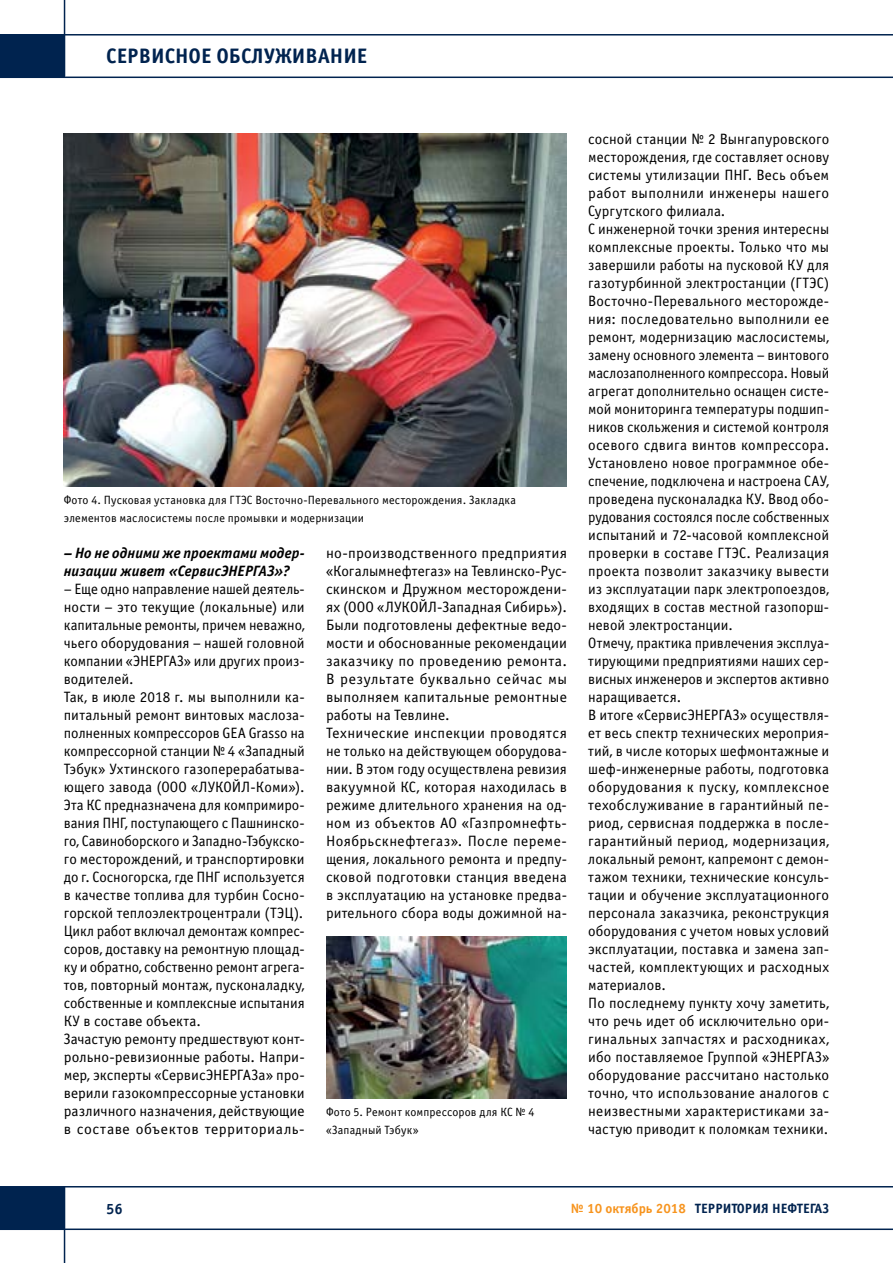
<style>
.page{position:relative;width:893px;height:1263px;background:#fff}
.page>*{position:absolute;margin:0;border:0;box-sizing:border-box;transform-origin:0 0}
.t1{font:700 21px "Officina Sans C";color:#00234f}
.t2{font:15px/18px "Officina Sans C";letter-spacing:.005em;color:#000}
.t3{font:15px/18px "Officina Sans C";letter-spacing:.005em;color:#000;scale:1.04 1}
.t4{font:italic 700 15px/18px "Officina Sans C";color:#000}
.t5{font:700 15px "Officina Sans C";color:#00234f}
.t6{font:700 13.5px "Officina Sans C";color:#00234f}
.t7{font:12px/18px "Officina Sans C";letter-spacing:.015em;color:#000}
.s1{color:#f7941e}
</style>
<div class="page">
<hr style="left:0;top:77px;width:893px;height:1px;background:#00234f">
<hr style="left:64px;top:0;width:1px;height:77px;background:#00234f">
<hr style="left:0;top:34px;width:893px;height:2px;background:#00234f">
<div style="left:0;top:35px;width:64px;height:42px;background:#00234f"></div>
<hr style="left:0;top:1186px;width:893px;height:1px;background:#00234f">
<hr style="left:64px;top:1186px;width:1px;height:77px;background:#00234f">
<hr style="left:0;top:1228px;width:893px;height:2px;background:#00234f">
<div style="left:0;top:1187px;width:64px;height:42px;background:#00234f"></div>
<img style="left:64px;top:133px;width:503px;height:353px">
<img style="left:326px;top:936px;width:241px;height:162px">
<h1 class="t1" style="left:106px;top:44px;width:263px">СЕРВИСНОЕ ОБСЛУЖИВАНИЕ</h1>
<p class="t7" style="left:64px;top:491px;width:454px">Фото 4. Пусковая установка для ГТЭС Восточно-Перевального месторождения. Закладка элементов маслосистемы после промывки и модернизации</p>
<p class="t4" style="left:64px;top:544px;width:242px">– Но не одними же проектами модер&shy;низации живет «СервисЭНЕРГАЗ»?</p>
<p class="t2" style="left:64px;top:580px;width:242px">– Еще одно направление нашей деятель&shy;ности – это текущие (локальные) или капитальные ремонты, причем неважно, чьего оборудования – нашей головной компании «ЭНЕРГАЗ» или других произ&shy;водителей.<br>Так, в июле 2018 г. мы выполнили ка&shy;питальный ремонт винтовых маслоза&shy;полненных компрессоров GEA Grasso на компрессорной станции № 4 «Западный Тэбук» Ухтинского газоперерабатыва&shy;ющего завода (ООО «ЛУКОЙЛ-Коми»).<br>Эта КС предназначена для компримиро&shy;вания ПНГ, поступающего с Пашнинско&shy;го, Савиноборского и Западно-Тэбукско&shy;го месторождений, и транспортировки до г. Сосногорска, где ПНГ используется в качестве топлива для турбин Сосно&shy;горской теплоэлектроцентрали (ТЭЦ).<br>Цикл работ включал демонтаж компрес&shy;соров, доставку на ремонтную площад&shy;ку и обратно, собственно ремонт агрега&shy;тов, повторный монтаж, пусконаладку, собственные и комплексные испытания КУ в составе объекта.<br>Зачастую ремонту предшествуют конт&shy;рольно-ревизионные работы. Напри&shy;мер, эксперты «СервисЭНЕРГАЗа» про&shy;верили газокомпрессорные установки различного назначения, действующие в составе объектов территориаль-</p>
<p class="t3" style="left:326px;top:544px;width:233px">но-производственного предприятия «Когалымнефтегаз» на Тевлинско-Рус&shy;скинском и Дружном месторождени&shy;ях (ООО «ЛУКОЙЛ-Западная Сибирь»).<br>Были подготовлены дефектные ведо&shy;мости и обоснованные рекомендации заказчику по проведению ремонта.<br>В результате буквально сейчас мы выполняем капитальные ремонтные работы на Тевлине.<br>Технические инспекции проводятся не только на действующем оборудова&shy;нии. В этом году осуществлена ревизия вакуумной КС, которая находилась в режиме длительного хранения на од&shy;ном из объектов АО «Газпромнефть-Ноябрьскнефтегаз». После переме&shy;щения, локального ремонта и предпу&shy;сковой подготовки станция введена в эксплуатацию на установке предва&shy;рительного сбора воды дожимной на-</p>
<p class="t7" style="left:326px;top:1103px;width:210px">Фото 5. Ремонт компрессоров для КС № 4 «Западный Тэбук»</p>
<p class="t2" style="left:588px;top:130px;width:242px">сосной станции № 2 Вынгапуровского месторождения, где составляет основу системы утилизации ПНГ. Весь объем работ выполнили инженеры нашего Сургутского филиала.<br>С инженерной точки зрения интересны комплексные проекты. Только что мы завершили работы на пусковой КУ для газотурбинной электростанции (ГТЭС)<br>Восточно-Перевального месторожде&shy;ния: последовательно выполнили ее ремонт, модернизацию маслосистемы, замену основного элемента – винтового маслозаполненного компрессора. Новый агрегат дополнительно оснащен систе&shy;мой мониторинга температуры подшип&shy;ников скольжения и системой контроля осевого сдвига винтов компрессора.<br>Установлено новое программное обе&shy;спечение, подключена и настроена САУ, проведена пусконаладка КУ. Ввод обо&shy;рудования состоялся после собственных испытаний и 72-часовой комплексной проверки в составе ГТЭС. Реализация проекта позволит заказчику вывести из эксплуатации парк электропоездов, входящих в состав местной газопорш&shy;невой электростанции.<br>Отмечу, практика привлечения эксплуа&shy;тирующими предприятиями наших сер&shy;висных инженеров и экспертов активно наращивается.<br>В итоге «СервисЭНЕРГАЗ» осуществля&shy;ет весь спектр технических мероприя&shy;тий, в числе которых шефмонтажные и шеф-инженерные работы, подготовка оборудования к пуску, комплексное техобслуживание в гарантийный пе&shy;риод, сервисная поддержка в после&shy;гарантийный период, модернизация, локальный ремонт, капремонт с демон&shy;тажом техники, технические консуль&shy;тации и обучение эксплуатационного персонала заказчика, реконструкция оборудования с учетом новых условий эксплуатации, поставка и замена зап&shy;частей, комплектующих и расходных материалов.<br>По последнему пункту хочу заметить, что речь идет об исключительно ори&shy;гинальных запчастях и расходниках, ибо поставляемое Группой «ЭНЕРГАЗ» оборудование рассчитано настолько точно, что использование аналогов с неизвестными характеристиками за&shy;частую приводит к поломкам техники.</p>
<p class="t5" style="left:106px;top:1200px;width:18px">56</p>
<p class="t6" style="left:571px;top:1201px;width:260px"><span class="s1">№ 10 октябрь 2018</span> ТЕРРИТОРИЯ НЕФТЕГАЗ</p>
</div>
